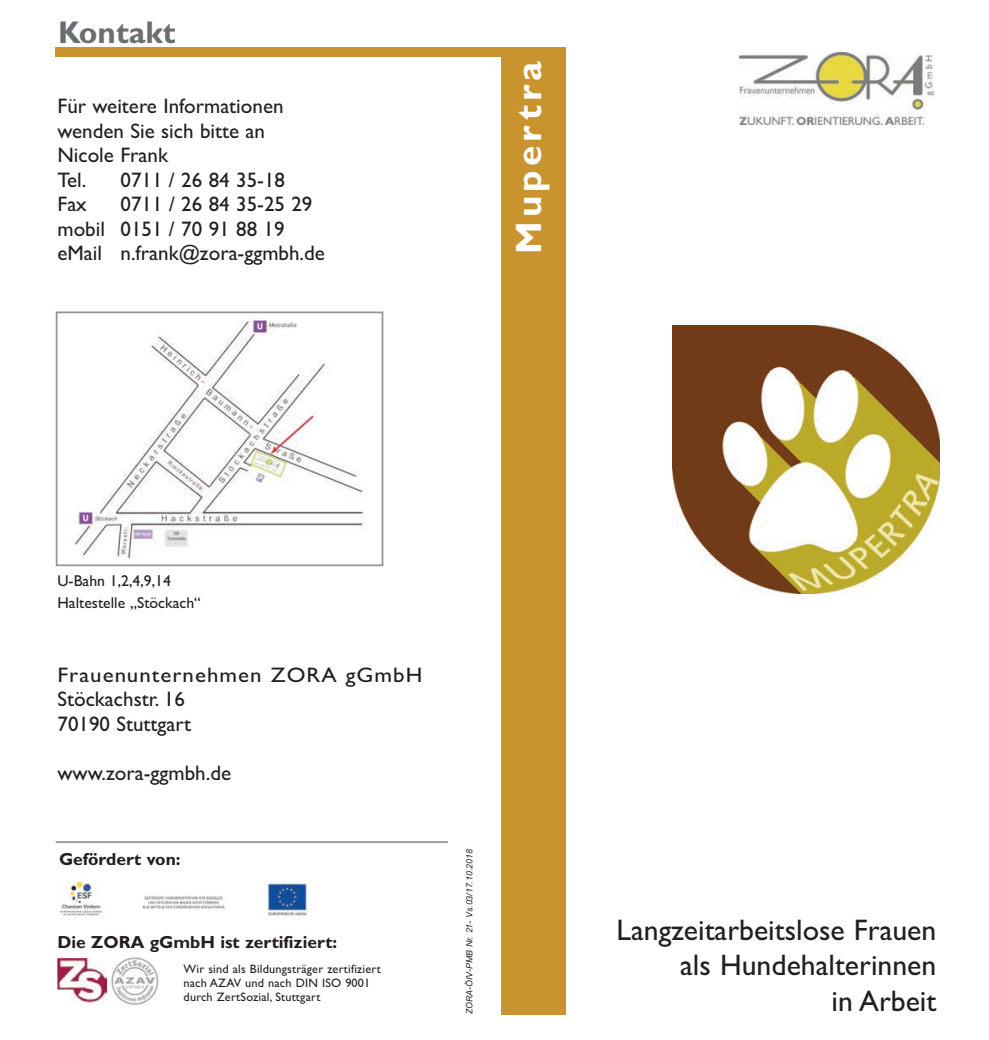
<style>
.page{position:relative;width:989px;height:1040px;background:#fff}
.page>*{position:absolute;margin:0;border:0;box-sizing:border-box;transform-origin:0 0}
.t1{font:700 36.75px "Gill Sans";letter-spacing:.11em;color:#fff}
.t2{font:700 31.5px "Gill Sans";color:#6c6d70}
.t3{font:29.75px/35.7px "Gill Sans";color:#231f20;text-align:right}
.t4{font:21px/24.5px "Gill Sans";color:#231f20}
.t5{font:21px/24.5px "Gill Sans";letter-spacing:.03em;color:#231f20;scale:1.09 1}
.t6{font:700 17.5px "Gill Sans";color:#231f20}
.t7{font:15.75px/22.6px "Gill Sans";color:#231f20}
.t8{font:12.25px/14px "Gill Sans";letter-spacing:.015em;color:#231f20}
.t9{font:italic 8.75px "Arial";color:#231f20}
</style>
<div class="page">
<div style="left:56px;top:47px;width:454px;height:10px;background:#c9942e"></div>
<hr style="left:56px;top:841px;width:392px;height:1px;background:#939598">
<img style="left:74px;top:317px;width:289px;height:242px">
<div style="left:56px;top:311px;width:327px;height:255px;border:2px solid #939598"></div>
<img style="left:57px;top:958px;width:49px;height:44px">
<img style="left:111px;top:957px;width:48px;height:48px">
<div style="left:501px;top:47px;width:65px;height:968px;background:#c9942e"></div>
<img style="left:672px;top:326px;width:267px;height:268px">
<img style="left:739px;top:52px;width:194px;height:73px">
<img style="left:59px;top:881px;width:248px;height:35px">
<h2 class="t2" style="left:58px;top:22px;width:119px">Kontakt</h2>
<p class="t4" style="left:57px;top:96px;width:227px">Für weitere Informationen wenden Sie sich bitte an<br>Nicole Frank<br>Tel.</p>
<p class="t4" style="left:120px;top:170px;width:166px">0711 / 26 84 35-18</p>
<p class="t4" style="left:57px;top:194px;width:269px;text-indent:63px">0711 / 26 84 35-25 29 mobil 0151 / 70 91 88 19 eMail n.frank@zora-ggmbh.de</p>
<p class="t4" style="left:57px;top:194px;width:31px">Fax</p>
<h1 class="t1" style="left:516px;top:253px;width:194px;rotate:-90deg">Mupertra</h1>
<p class="t7" style="left:57px;top:571px;width:145px">U-Bahn 1,2,4,9,14<br>Haltestelle „Stöckach“</p>
<p class="t5" style="left:57px;top:665px;width:336px">Frauenunternehmen ZORA gGmbH<br>Stöckachstr. 16<br>70190 Stuttgart</p>
<p class="t4" style="left:57px;top:763px;width:175px">www.zora-ggmbh.de</p>
<p class="t6" style="left:59px;top:852px;width:123px">Gefördert von:</p>
<p class="t6" style="left:57px;top:936px;width:281px">Die ZORA gGmbH ist zertifiziert:</p>
<p class="t8" style="left:183px;top:963px;width:199px">Wir sind als Bildungsträger zertifiziert nach AZAV und nach DIN ISO 9001 durch ZertSozial, Stuttgart</p>
<p class="t9" style="left:464px;top:1013px;width:166px;rotate:-90deg">ZORA-ÖIV-PMB Nr. 21- Vs.03/17.10.2018</p>
<h3 class="t3" style="left:616px;top:914px;width:321px">Langzeitarbeitslose Frauen als Hundehalterinnen<br>in Arbeit</h3>
</div>
